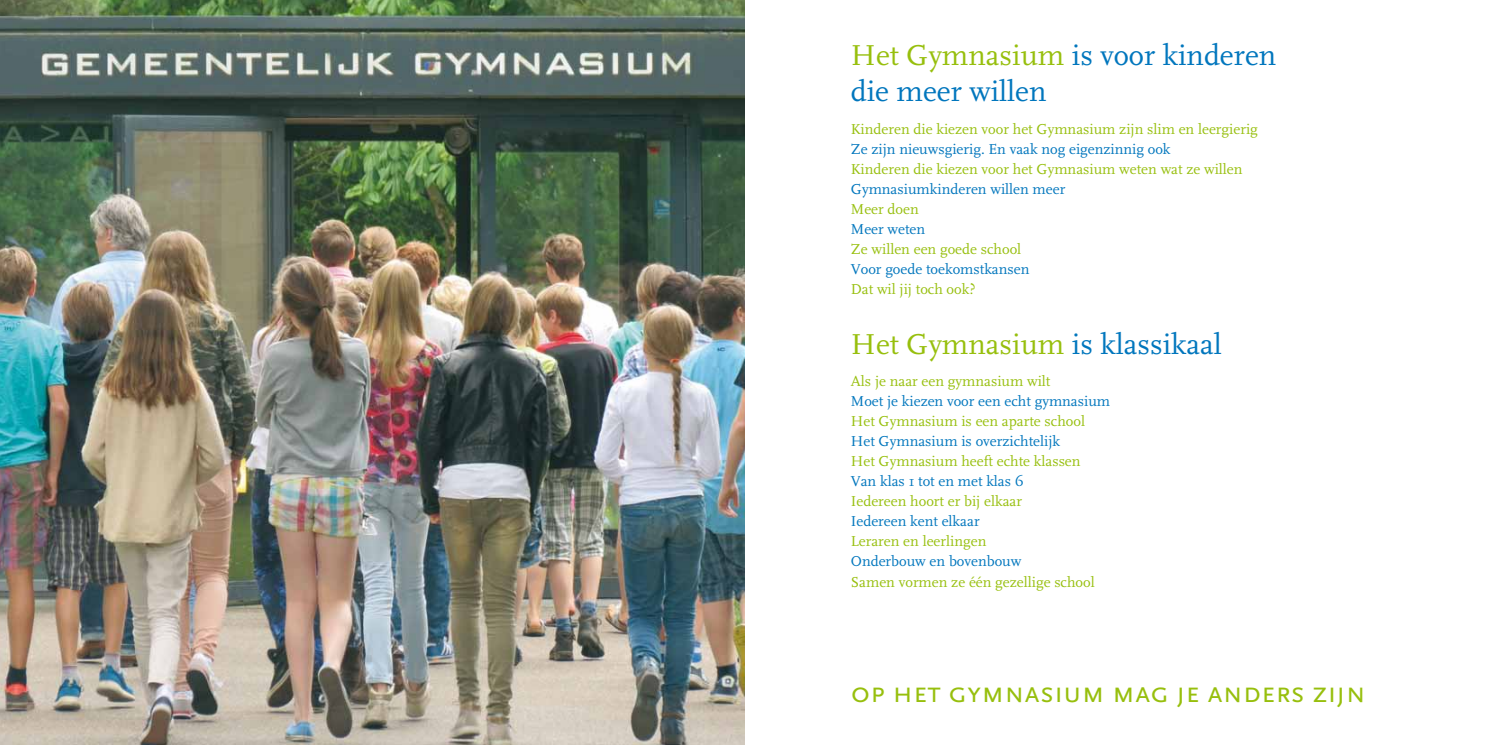
<style>
.page{position:relative;width:1489px;height:745px;background:#fff}
.page>*{position:absolute;margin:0;border:0;box-sizing:border-box;transform-origin:0 0}
.t1{font:30px/36px "Scala";color:#0076bd}
.t2{font:30px "Scala Sans Caps";color:#97bf0d}
.t3{font:30px "Scala";color:#97bf0d}
.t4{font:15px "Scala";color:#97bf0d}
.t5{font:15px "Scala";color:#0076bd}
.s1{color:#97bf0d}
.s2{color:#0076bd}
</style>
<div class="page">
<img style="left:0;top:0;width:744px;height:744px">
<h1 class="t1" style="left:850px;top:38px;width:427px"><span class="s1">Het Gymnasium</span> is voor kinderen die meer willen</h1>
<p class="t4" style="left:850px;top:120px;width:408px">Kinderen die kiezen voor het Gymnasium zijn slim en leergierig</p>
<p class="t5" style="left:850px;top:140px;width:321px">Ze zijn nieuwsgierig. En vaak nog eigenzinnig ook</p>
<p class="t4" style="left:850px;top:160px;width:393px">Kinderen die kiezen voor het Gymnasium weten wat ze willen</p>
<p class="t5" style="left:850px;top:180px;width:216px">Gymnasiumkinderen willen meer</p>
<p class="t4" style="left:850px;top:200px;width:69px">Meer doen</p>
<p class="t5" style="left:850px;top:220px;width:76px">Meer weten</p>
<p class="t4" style="left:850px;top:240px;width:172px">Ze willen een goede school</p>
<p class="t5" style="left:850px;top:260px;width:180px">Voor goede toekomstkansen</p>
<p class="t4" style="left:850px;top:280px;width:126px">Dat wil jij toch ook?</p>
<h1 class="t3" style="left:850px;top:327px;width:372px">Het Gymnasium <span class="s2">is klassikaal</span></h1>
<p class="t4" style="left:850px;top:373px;width:201px">Als je naar een gymnasium wilt</p>
<p class="t5" style="left:850px;top:393px;width:261px">Moet je kiezen voor een echt gymnasium</p>
<p class="t4" style="left:850px;top:413px;width:236px">Het Gymnasium is een aparte school</p>
<p class="t5" style="left:850px;top:433px;width:211px">Het Gymnasium is overzichtelijk</p>
<p class="t4" style="left:850px;top:453px;width:231px">Het Gymnasium heeft echte klassen</p>
<p class="t5" style="left:850px;top:473px;width:175px">Van klas 1 tot en met klas 6</p>
<p class="t4" style="left:850px;top:493px;width:173px">Iedereen hoort er bij elkaar</p>
<p class="t5" style="left:850px;top:513px;width:130px">Iedereen kent elkaar</p>
<p class="t4" style="left:850px;top:533px;width:137px">Leraren en leerlingen</p>
<p class="t5" style="left:850px;top:553px;width:172px">Onderbouw en bovenbouw</p>
<p class="t4" style="left:850px;top:573px;width:245px">Samen vormen ze één gezellige school</p>
<h1 class="t2" style="left:850px;top:675px;width:516px">op het gymnasium mag je anders zijn</h1>
</div>
